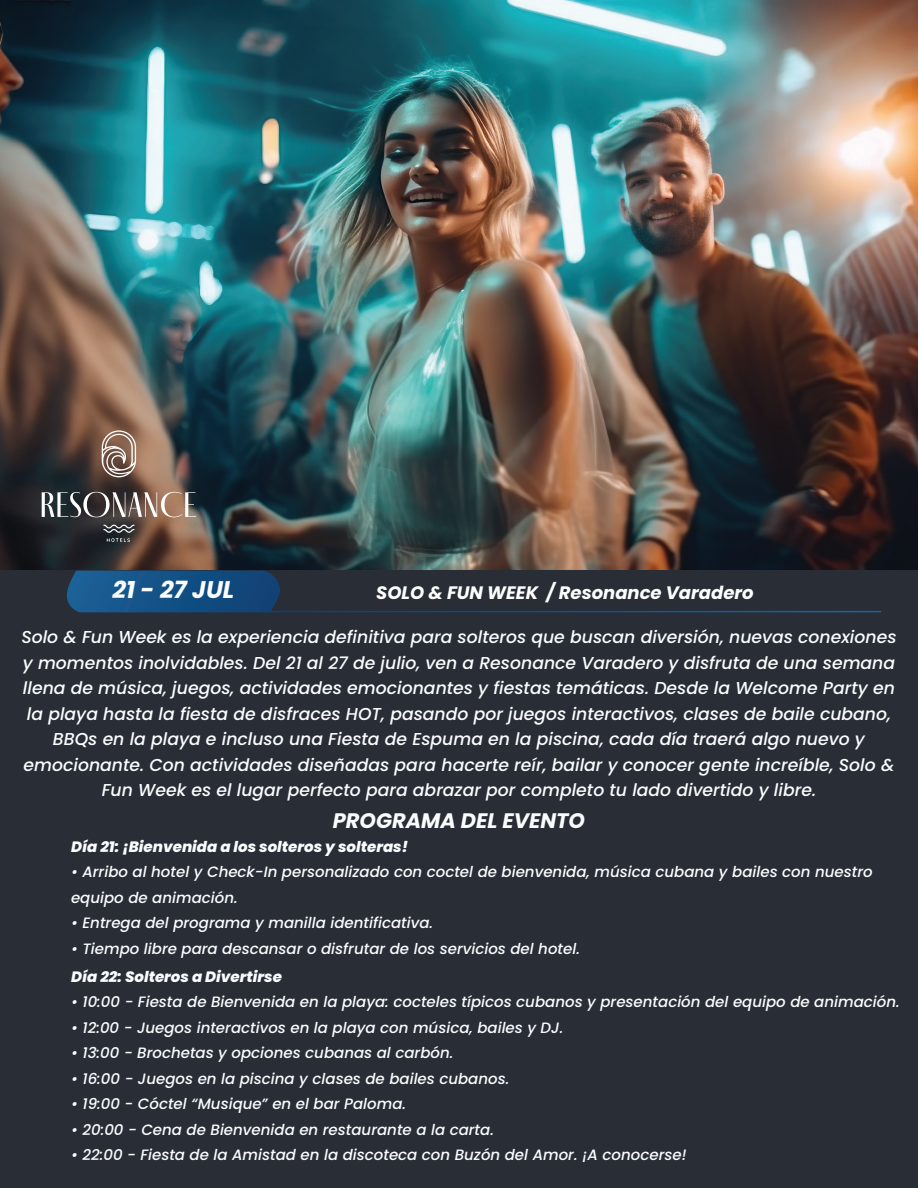
<style>
.page{position:relative;width:918px;height:1188px;background:#fff}
.page>*{position:absolute;margin:0;border:0;box-sizing:border-box;transform-origin:0 0}
.t1{font:italic 700 24px "Poppins";color:#fbfcfd}
.t2{font:italic 700 21px "Poppins";color:#fbfcfd}
.t3{font:italic 700 18px "Poppins";color:#fff}
.t4{font:italic 500 17.25px/25.5px "Poppins";color:#fbfcfd;text-align:center}
.t5{font:italic 500 15px/25.5px "Poppins";color:#fbfcfd}
.t6{font:italic 800 15px "Poppins";color:#fbfcfd}
</style>
<div class="page">
<img style="left:0;top:0;width:918px;height:571px">
<div style="left:0;top:571px;width:918px;height:617px;background:#282d36"></div>
<svg style="left:66px;top:571px;width:214px;height:41px;background:#154f82"></svg>
<svg style="left:267px;top:611px;width:614px;height:1px"></svg>
<svg style="left:102px;top:430px;width:34px;height:47px;background:#9d8579"></svg>
<svg style="left:103px;top:525px;width:32px;height:17px"></svg>
<svg style="left:42px;top:492px;width:154px;height:25px;background:#7d746e"></svg>
<h1 class="t1" style="left:112px;top:575px;width:124px">21 - 27 JUL</h1>
<p class="t3" style="left:376px;top:582px;width:379px">SOLO &amp; FUN WEEK / Resonance Varadero</p>
<p class="t4" style="left:21px;top:624px;width:877px">Solo &amp; Fun Week es la experiencia definitiva para solteros que buscan diversión, nuevas conexiones y momentos inolvidables. Del 21 al 27 de julio, ven a Resonance Varadero y disfruta de una semana llena de música, juegos, actividades emocionantes y fiestas temáticas. Desde la Welcome Party en la playa hasta la fiesta de disfraces HOT, pasando por juegos interactivos, clases de baile cubano, BBQs en la playa e incluso una Fiesta de Espuma en la piscina, cada día traerá algo nuevo y emocionante. Con actividades diseñadas para hacerte reír, bailar y conocer gente increíble, Solo &amp; Fun Week es el lugar perfecto para abrazar por completo tu lado divertido y libre.</p>
<h2 class="t2" style="left:333px;top:809px;width:254px">PROGRAMA DEL EVENTO</h2>
<p class="t6" style="left:71px;top:838px;width:339px">Día 21: ¡Bienvenida a los solteros y solteras!</p>
<p class="t5" style="left:71px;top:859px;width:803px">• Arribo al hotel y Check-In personalizado con coctel de bienvenida, música cubana y bailes con nuestro equipo de animación.</p>
<p class="t5" style="left:71px;top:910px;width:364px">• Entrega del programa y manilla identificativa.</p>
<p class="t5" style="left:71px;top:936px;width:511px">• Tiempo libre para descansar o disfrutar de los servicios del hotel.</p>
<p class="t6" style="left:71px;top:968px;width:212px">Día 22: Solteros a Divertirse</p>
<p class="t5" style="left:71px;top:990px;width:830px">• 10:00 - Fiesta de Bienvenida en la playa: cocteles típicos cubanos y presentación del equipo de animación.</p>
<p class="t5" style="left:71px;top:1015px;width:494px">• 12:00 - Juegos interactivos en la playa con música, bailes y DJ.</p>
<p class="t5" style="left:71px;top:1041px;width:384px">• 13:00 - Brochetas y opciones cubanas al carbón.</p>
<p class="t5" style="left:71px;top:1066px;width:440px">• 16:00 - Juegos en la piscina y clases de bailes cubanos.</p>
<p class="t5" style="left:71px;top:1092px;width:337px">• 19:00 - Cóctel “Musique” en el bar Paloma.</p>
<p class="t5" style="left:71px;top:1117px;width:424px">• 20:00 - Cena de Bienvenida en restaurante a la carta.</p>
<p class="t5" style="left:71px;top:1143px;width:617px">• 22:00 - Fiesta de la Amistad en la discoteca con Buzón del Amor. ¡A conocerse!</p>
</div>
